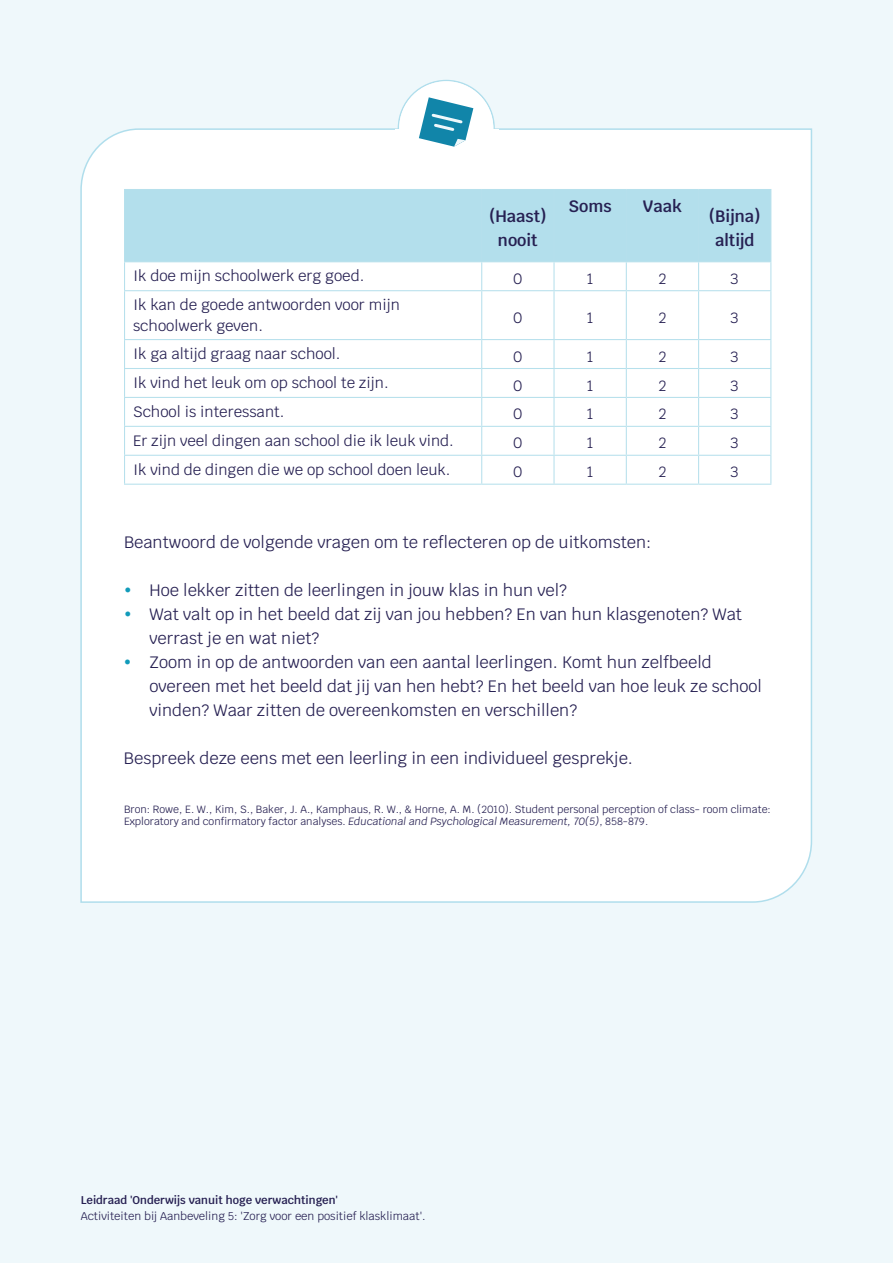
<style>
.page{position:relative;width:893px;height:1263px;background:#eff8fb}
.page>*{position:absolute;margin:0;border:0;box-sizing:border-box;transform-origin:0 0}
.t1{font:16.5px/24px "Krub";color:#262052}
.t2{font:600 16.5px/24px "Krub";color:#262052;text-align:center}
.t3{font:15px/21px "Krub";color:#262052}
.t4{font:11.25px "Krub";color:#262052}
.t5{font:600 11.25px "Krub";color:#262052}
.t6{font:10.5px/12px "Krub";color:#262052}
.s1{font-style:italic}
</style>
<div class="page">
<div style="left:80px;top:128px;width:733px;height:775px;background:#fff"></div>
<div style="left:399px;top:81px;width:94px;height:94px;background:#fff;border-radius:50%"></div>
<div style="left:395px;top:130px;width:104px;height:19px;background:#fff"></div>
<div style="left:125px;top:190px;width:645px;height:71px;background:#b3dfec"></div>
<hr style="left:124px;top:189px;width:358px;height:1px;background:#b6e0ec">
<hr style="left:124px;top:190px;width:1px;height:71px;background:#b6e0ec">
<hr style="left:482px;top:189px;width:72px;height:1px;background:#b6e0ec">
<hr style="left:481px;top:190px;width:1px;height:71px;background:#b6e0ec">
<hr style="left:554px;top:189px;width:72px;height:1px;background:#b6e0ec">
<hr style="left:553px;top:190px;width:2px;height:71px;background:#b6e0ec">
<hr style="left:626px;top:189px;width:73px;height:1px;background:#b6e0ec">
<hr style="left:626px;top:190px;width:1px;height:71px;background:#b6e0ec">
<hr style="left:699px;top:189px;width:72px;height:1px;background:#b6e0ec">
<hr style="left:698px;top:190px;width:1px;height:71px;background:#b6e0ec">
<hr style="left:770px;top:190px;width:1px;height:71px;background:#b6e0ec">
<hr style="left:124px;top:261px;width:357px;height:1px;background:#b6e0ec">
<svg style="left:124px;top:262px;width:1px;height:28px"></svg>
<hr style="left:124px;top:290px;width:357px;height:1px;background:#b6e0ec">
<hr style="left:124px;top:291px;width:1px;height:48px;background:#b6e0ec">
<hr style="left:124px;top:339px;width:357px;height:1px;background:#b6e0ec">
<hr style="left:124px;top:368px;width:357px;height:1px;background:#b6e0ec">
<hr style="left:124px;top:397px;width:357px;height:1px;background:#b6e0ec">
<hr style="left:124px;top:426px;width:357px;height:1px;background:#b6e0ec">
<hr style="left:124px;top:455px;width:357px;height:1px;background:#b6e0ec">
<svg style="left:124px;top:340px;width:1px;height:144px"></svg>
<hr style="left:124px;top:484px;width:357px;height:1px;background:#b6e0ec">
<hr style="left:481px;top:261px;width:73px;height:1px;background:#b6e0ec">
<svg style="left:481px;top:262px;width:1px;height:28px"></svg>
<hr style="left:554px;top:261px;width:72px;height:1px;background:#b6e0ec">
<hr style="left:553px;top:262px;width:2px;height:28px;background:#b6e0ec">
<hr style="left:626px;top:261px;width:73px;height:1px;background:#b6e0ec">
<svg style="left:626px;top:262px;width:1px;height:28px"></svg>
<hr style="left:699px;top:261px;width:72px;height:1px;background:#b6e0ec">
<svg style="left:698px;top:262px;width:1px;height:28px"></svg>
<svg style="left:770px;top:262px;width:1px;height:28px"></svg>
<hr style="left:481px;top:290px;width:73px;height:1px;background:#b6e0ec">
<hr style="left:481px;top:291px;width:1px;height:48px;background:#b6e0ec">
<hr style="left:554px;top:290px;width:72px;height:1px;background:#b6e0ec">
<hr style="left:553px;top:291px;width:2px;height:48px;background:#b6e0ec">
<hr style="left:626px;top:290px;width:73px;height:1px;background:#b6e0ec">
<hr style="left:626px;top:291px;width:1px;height:48px;background:#b6e0ec">
<hr style="left:699px;top:290px;width:72px;height:1px;background:#b6e0ec">
<hr style="left:698px;top:291px;width:1px;height:48px;background:#b6e0ec">
<hr style="left:770px;top:291px;width:1px;height:48px;background:#b6e0ec">
<hr style="left:481px;top:339px;width:73px;height:1px;background:#b6e0ec">
<hr style="left:554px;top:339px;width:72px;height:1px;background:#b6e0ec">
<hr style="left:553px;top:340px;width:2px;height:28px;background:#b6e0ec">
<hr style="left:626px;top:339px;width:73px;height:1px;background:#b6e0ec">
<hr style="left:699px;top:339px;width:72px;height:1px;background:#b6e0ec">
<hr style="left:481px;top:368px;width:73px;height:1px;background:#b6e0ec">
<hr style="left:554px;top:368px;width:72px;height:1px;background:#b6e0ec">
<hr style="left:553px;top:369px;width:2px;height:28px;background:#b6e0ec">
<hr style="left:626px;top:368px;width:73px;height:1px;background:#b6e0ec">
<hr style="left:699px;top:368px;width:72px;height:1px;background:#b6e0ec">
<hr style="left:481px;top:397px;width:73px;height:1px;background:#b6e0ec">
<hr style="left:554px;top:397px;width:72px;height:1px;background:#b6e0ec">
<hr style="left:553px;top:398px;width:2px;height:28px;background:#b6e0ec">
<hr style="left:626px;top:397px;width:73px;height:1px;background:#b6e0ec">
<hr style="left:699px;top:397px;width:72px;height:1px;background:#b6e0ec">
<hr style="left:481px;top:426px;width:73px;height:1px;background:#b6e0ec">
<hr style="left:554px;top:426px;width:72px;height:1px;background:#b6e0ec">
<hr style="left:553px;top:427px;width:2px;height:28px;background:#b6e0ec">
<hr style="left:626px;top:426px;width:73px;height:1px;background:#b6e0ec">
<hr style="left:699px;top:426px;width:72px;height:1px;background:#b6e0ec">
<hr style="left:481px;top:455px;width:73px;height:1px;background:#b6e0ec">
<svg style="left:481px;top:340px;width:1px;height:144px"></svg>
<hr style="left:554px;top:455px;width:72px;height:1px;background:#b6e0ec">
<hr style="left:553px;top:456px;width:2px;height:28px;background:#b6e0ec">
<hr style="left:626px;top:455px;width:73px;height:1px;background:#b6e0ec">
<svg style="left:626px;top:340px;width:1px;height:144px"></svg>
<hr style="left:699px;top:455px;width:72px;height:1px;background:#b6e0ec">
<svg style="left:698px;top:340px;width:1px;height:144px"></svg>
<svg style="left:770px;top:340px;width:1px;height:144px"></svg>
<hr style="left:481px;top:484px;width:73px;height:1px;background:#b6e0ec">
<hr style="left:554px;top:484px;width:72px;height:1px;background:#b6e0ec">
<hr style="left:626px;top:484px;width:73px;height:1px;background:#b6e0ec">
<hr style="left:699px;top:484px;width:72px;height:1px;background:#b6e0ec">
<svg style="left:397px;top:79px;width:99px;height:76px"></svg>
<svg style="left:125px;top:588px;width:5px;height:4px"></svg>
<svg style="left:125px;top:612px;width:5px;height:4px"></svg>
<svg style="left:125px;top:660px;width:5px;height:4px"></svg>
<p class="t2" style="left:489px;top:204px;width:59px">(Haast) nooit</p>
<p class="t2" style="left:569px;top:194px;width:45px">Soms</p>
<p class="t2" style="left:643px;top:194px;width:40px">Vaak</p>
<p class="t2" style="left:709px;top:204px;width:53px">(Bijna) altijd</p>
<p class="t3" style="left:133px;top:265px;width:233px">Ik doe mijn schoolwerk erg goed.</p>
<p class="t3" style="left:513px;top:268px;width:11px">0</p>
<p class="t3" style="left:587px;top:268px;width:8px">1</p>
<p class="t3" style="left:658px;top:268px;width:10px">2</p>
<p class="t3" style="left:731px;top:268px;width:10px">3</p>
<p class="t3" style="left:133px;top:294px;width:268px">Ik kan de goede antwoorden voor mijn schoolwerk geven.</p>
<p class="t3" style="left:513px;top:307px;width:11px">0</p>
<p class="t3" style="left:587px;top:307px;width:8px">1</p>
<p class="t3" style="left:658px;top:307px;width:10px">2</p>
<p class="t3" style="left:731px;top:307px;width:10px">3</p>
<p class="t3" style="left:133px;top:343px;width:209px">Ik ga altijd graag naar school.</p>
<p class="t3" style="left:513px;top:346px;width:11px">0</p>
<p class="t3" style="left:587px;top:346px;width:8px">1</p>
<p class="t3" style="left:658px;top:346px;width:10px">2</p>
<p class="t3" style="left:731px;top:346px;width:10px">3</p>
<p class="t3" style="left:133px;top:372px;width:257px">Ik vind het leuk om op school te zijn.</p>
<p class="t3" style="left:513px;top:375px;width:11px">0</p>
<p class="t3" style="left:587px;top:375px;width:8px">1</p>
<p class="t3" style="left:658px;top:375px;width:10px">2</p>
<p class="t3" style="left:731px;top:375px;width:10px">3</p>
<p class="t3" style="left:133px;top:401px;width:153px">School is interessant.</p>
<p class="t3" style="left:513px;top:404px;width:11px">0</p>
<p class="t3" style="left:587px;top:404px;width:8px">1</p>
<p class="t3" style="left:658px;top:404px;width:10px">2</p>
<p class="t3" style="left:731px;top:404px;width:10px">3</p>
<p class="t3" style="left:133px;top:430px;width:322px">Er zijn veel dingen aan school die ik leuk vind.</p>
<p class="t3" style="left:513px;top:433px;width:11px">0</p>
<p class="t3" style="left:587px;top:433px;width:8px">1</p>
<p class="t3" style="left:658px;top:433px;width:10px">2</p>
<p class="t3" style="left:731px;top:433px;width:10px">3</p>
<p class="t3" style="left:133px;top:459px;width:319px">Ik vind de dingen die we op school doen leuk.</p>
<p class="t3" style="left:513px;top:461px;width:11px">0</p>
<p class="t3" style="left:587px;top:461px;width:8px">1</p>
<p class="t3" style="left:658px;top:461px;width:10px">2</p>
<p class="t3" style="left:731px;top:461px;width:10px">3</p>
<p class="t1" style="left:124px;top:530px;width:529px">Beantwoord de volgende vragen om te reflecteren op de uitkomsten:</p>
<p class="t1" style="left:149px;top:578px;width:614px">Hoe lekker zitten de leerlingen in jouw klas in hun vel?<br>Wat valt op in het beeld dat zij van jou hebben? En van hun klasgenoten? Wat verrast je en wat niet?<br>Zoom in op de antwoorden van een aantal leerlingen. Komt hun zelfbeeld overeen met het beeld dat jij van hen hebt? En het beeld van hoe leuk ze school vinden? Waar zitten de overeenkomsten en verschillen?</p>
<p class="t1" style="left:124px;top:746px;width:511px">Bespreek deze eens met een leerling in een individueel gesprekje.</p>
<p class="t6" style="left:124px;top:803px;width:648px">Bron: Rowe, E. W., Kim, S., Baker, J. A., Kamphaus, R. W., &amp; Horne, A. M. (2010). Student personal perception of class- room climate:<br>Exploratory and confirmatory factor analyses. <span class="s1">Educational and Psychological Measurement, 70(5)</span>, 858-879.</p>
<p class="t5" style="left:81px;top:1193px;width:259px">Leidraad 'Onderwijs vanuit hoge verwachtingen'</p>
<p class="t4" style="left:81px;top:1207px;width:346px">Activiteiten bij Aanbeveling 5: 'Zorg voor een positief klasklimaat'.</p>
</div>
